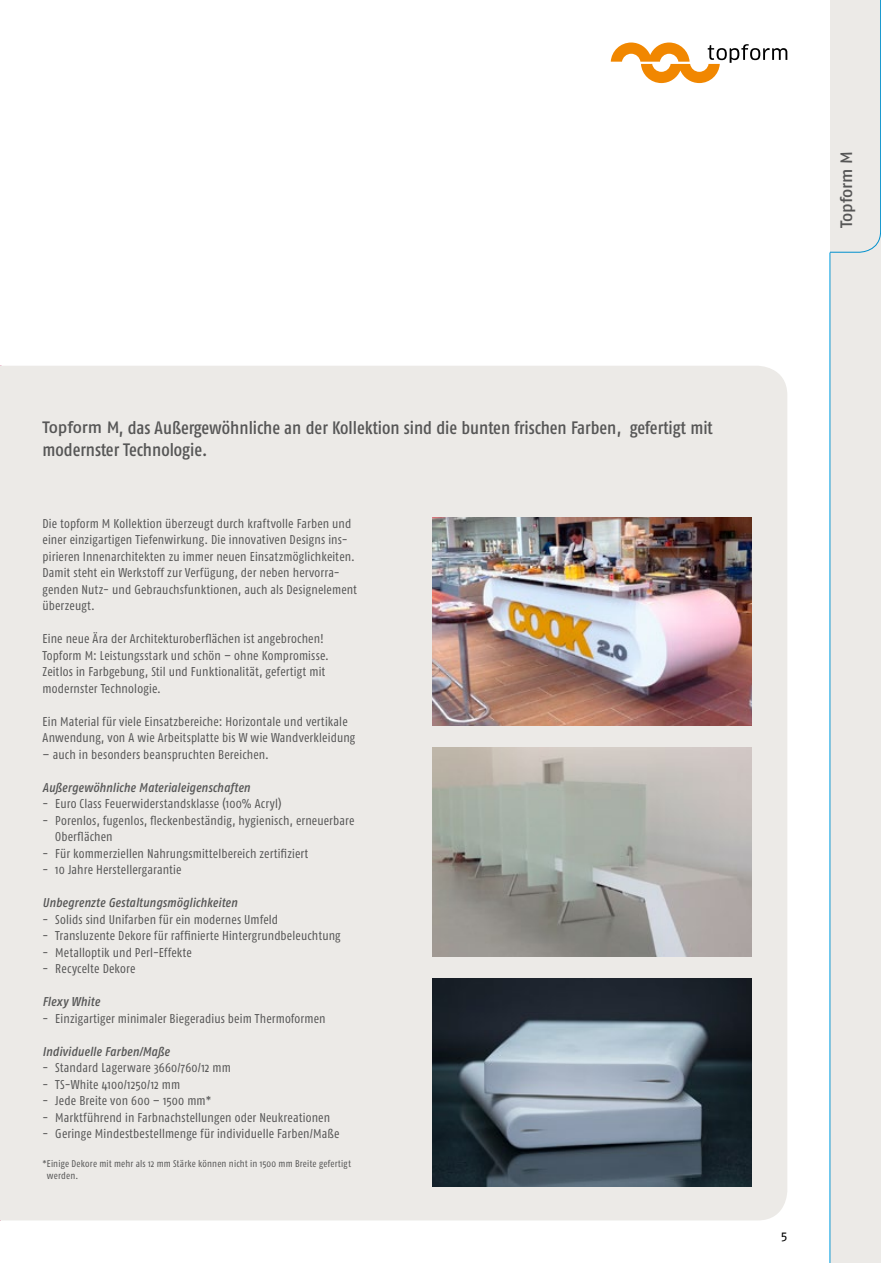
<style>
.page{position:relative;width:881px;height:1263px;background:#fff}
.page>*{position:absolute;margin:0;border:0;box-sizing:border-box;transform-origin:0 0}
.t1{font:18px/21.6px "Fago Co Med";color:#565656}
.t2{font:16.5px "Fago No Med";letter-spacing:-.01em;color:#565656}
.t3{font:12.75px/16.5px "Fago Co";letter-spacing:.01em;color:#565656}
.t4{font:italic 12.75px "Fago Co Med";letter-spacing:.01em;color:#565656}
.t5{font:12.75px "Fago No Regular LF";color:#000}
.t6{font:9.75px/12px "Fago Co";letter-spacing:.02em;color:#565656}
.s1{font-family:"Fago No Med";font-size:16.5px}
</style>
<div class="page">
<svg style="left:610px;top:43px;width:177px;height:40px"></svg>
<div style="left:0;top:366px;width:787px;height:854px;background:#eceae7"></div>
<img style="left:432px;top:978px;width:319px;height:208px">
<img style="left:432px;top:748px;width:319px;height:208px">
<img style="left:432px;top:517px;width:319px;height:209px">
<div style="left:829px;top:0;width:51px;height:1263px;background:#eceae7"></div>
<hr style="left:829px;top:253px;width:1px;height:1010px;background:#009ee3">
<svg style="left:829px;top:0;width:51px;height:253px"></svg>
<p class="t2" style="left:836px;top:228px;width:78px;rotate:-90deg">Topform M</p>
<h1 class="t1" style="left:43px;top:417px;width:671px"><span class="s1">Topform M</span>, das Außergewöhnliche an der Kollektion sind die bunten frischen Farben, gefertigt mit modernster Technologie.</h1>
<p class="t3" style="left:43px;top:515px;width:316px">Die topform M Kollektion überzeugt durch kraftvolle Farben und einer einzigartigen Tiefenwirkung. Die innovativen Designs ins&shy;pirieren Innenarchitekten zu immer neuen Einsatzmöglichkeiten.<br>Damit steht ein Werkstoff zur Verfügung, der neben hervorra&shy;genden Nutz- und Gebrauchsfunktionen, auch als Designelement überzeugt.</p>
<p class="t3" style="left:43px;top:630px;width:288px">Eine neue Ära der Architekturoberflächen ist angebrochen!<br>Topform M: Leistungsstark und schön – ohne Kompromisse.<br>Zeitlos in Farbgebung, Stil und Funktionalität, gefertigt mit modernster Technologie.</p>
<p class="t3" style="left:43px;top:713px;width:314px">Ein Material für viele Einsatzbereiche: Horizontale und vertikale<br>Anwendung, von A wie Arbeitsplatte bis W wie Wandverkleidung</p>
<p class="t3" style="left:43px;top:746px;width:228px">– auch in besonders beanspruchten Bereichen.</p>
<p class="t4" style="left:43px;top:780px;width:209px">Außergewöhnliche Materialeigenschaften</p>
<p class="t3" style="left:43px;top:795px;width:240px">- Euro Class Feuerwiderstandsklasse (100% Acryl)</p>
<p class="t3" style="left:55px;top:812px;width:300px;text-indent:-13px">- Porenlos, fugenlos, fleckenbeständig, hygienisch, erneuerbare<br>Oberflächen</p>
<p class="t3" style="left:43px;top:845px;width:267px">- Für kommerziellen Nahrungsmittelbereich zertifiziert</p>
<p class="t3" style="left:43px;top:861px;width:140px">- 10 Jahre Herstellergarantie</p>
<p class="t4" style="left:43px;top:895px;width:196px">Unbegrenzte Gestaltungsmöglichkeiten</p>
<p class="t3" style="left:43px;top:911px;width:237px">- Solids sind Unifarben für ein modernes Umfeld</p>
<p class="t3" style="left:43px;top:927px;width:299px">- Transluzente Dekore für raffinierte Hintergrundbeleuchtung</p>
<p class="t3" style="left:43px;top:944px;width:151px">- Metalloptik und Perl-Effekte</p>
<p class="t3" style="left:43px;top:960px;width:94px">- Recycelte Dekore</p>
<p class="t4" style="left:43px;top:994px;width:59px">Flexy White</p>
<p class="t3" style="left:43px;top:1010px;width:284px">- Einzigartiger minimaler Biegeradius beim Thermoformen</p>
<p class="t4" style="left:43px;top:1044px;width:128px">Individuelle Farben/Maße</p>
<p class="t3" style="left:43px;top:1059px;width:190px">- Standard Lagerware 3660/760/12 mm</p>
<p class="t3" style="left:43px;top:1076px;width:139px">- TS-White 4100/1250/12 mm</p>
<p class="t3" style="left:43px;top:1092px;width:170px">- Jede Breite von 600 – 1500 mm*</p>
<p class="t3" style="left:43px;top:1109px;width:289px">- Marktführend in Farbnachstellungen oder Neukreationen</p>
<p class="t3" style="left:43px;top:1125px;width:298px">- Geringe Mindestbestellmenge für individuelle Farben/Maße</p>
<p class="t6" style="left:47px;top:1157px;width:305px;text-indent:-4px">*Einige Dekore mit mehr als 12 mm Stärke können nicht in 1500 mm Breite gefertigt werden.</p>
<p class="t5" style="left:780px;top:1229px;width:8px">5</p>
</div>
